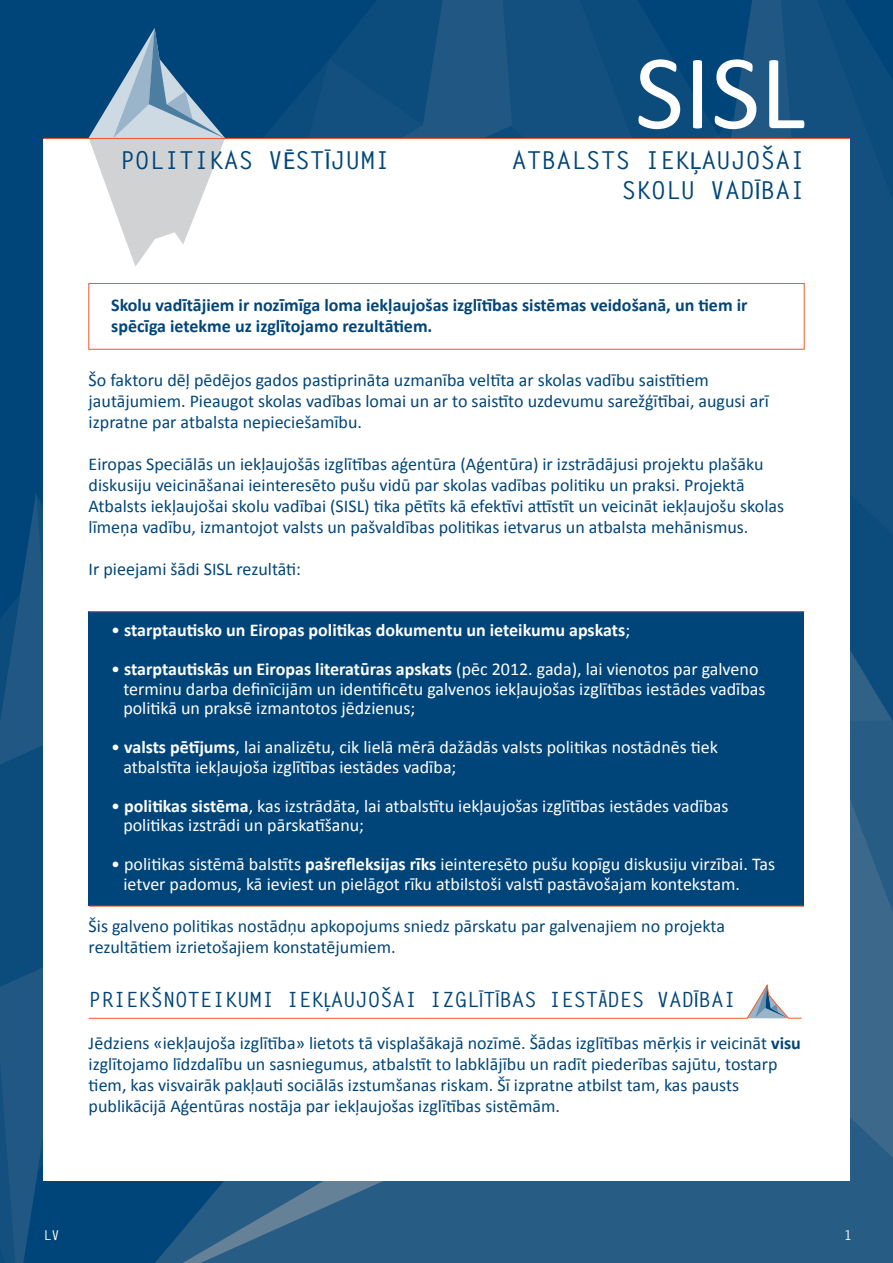
<style>
.page{position:relative;width:893px;height:1263px;background:#fff}
.page>*{position:absolute;margin:0;border:0;box-sizing:border-box;transform-origin:0 0}
.t1{font:107.25px "Calibri";color:#fff}
.t2{font:700 24.75px/30.2px "Letter Gothic Std";color:#004579;text-align:right}
.t3{font:700 21px "Letter Gothic Std";letter-spacing:-.01em;color:#004579}
.t4{font:18px/21px "Calibri";color:#004579}
.t5{font:18px/19.5px "Calibri";color:#fff}
.t6{font:700 18px/21px "Calibri";color:#004579}
.t7{font:700 18px "Calibri";color:#fff}
.t8{font:700 13.5px "Letter Gothic Std";color:#fff}
.s1{font-family:"Myriad Pro";font-weight:400}
.s2{font-weight:400}
.s3{font-weight:700}
.s4{font-family:"Myriad Pro";font-weight:400;font-stretch:condensed}
</style>
<div class="page">
<div style="left:0;top:0;width:125px;height:493px;background:#004579"></div>
<svg style="left:850px;top:723px;width:43px;height:295px;background:#316288"></svg>
<svg style="left:747px;top:1018px;width:146px;height:245px;background:#2d6087"></svg>
<div style="left:305px;top:1181px;width:442px;height:82px;background:#275c85"></div>
<svg style="left:816px;top:0;width:77px;height:460px;background:#0f4e7d"></svg>
<svg style="left:850px;top:460px;width:43px;height:263px;background:#124f7e"></svg>
<svg style="left:0;top:493px;width:304px;height:770px;background:#195481"></svg>
<svg style="left:692px;top:0;width:124px;height:138px;background:#104e7e"></svg>
<svg style="left:512px;top:0;width:180px;height:138px;background:#0e4d7d"></svg>
<div style="left:512px;top:125px;width:179px;height:13px;background:#13507f"></div>
<svg style="left:125px;top:0;width:387px;height:138px;background:#0b4b7c"></svg>
<svg style="left:292px;top:0;width:166px;height:138px;background:#0e4d7d"></svg>
<div style="left:44px;top:139px;width:806px;height:1041px;background:#fff"></div>
<div style="left:89px;top:612px;width:715px;height:294px;background:#004579"></div>
<hr style="left:89px;top:906px;width:715px;height:1px;background:#f15929">
<hr style="left:88px;top:611px;width:716px;height:1px;background:#f15929">
<hr style="left:89px;top:1018px;width:658px;height:1px;background:#f15929">
<div style="left:88px;top:283px;width:716px;height:67px;background:#fff;border:1px solid #f15929"></div>
<svg style="left:88px;top:28px;width:138px;height:239px"></svg>
<hr style="left:44px;top:138px;width:806px;height:1px;background:#f15929">
<svg style="left:746px;top:984px;width:56px;height:35px"></svg>
<h2 class="t2" style="left:120px;top:146px;width:271px">POLITIKAS V<span class="s1">˛</span>ST<span class="s1">°</span>JUMI</h2>
<h1 class="t1" style="left:635px;top:26px;width:172px">SISL</h1>
<h1 class="t2" style="left:512px;top:146px;width:295px">ATBALSTS IEK<span class="s1">˜</span>AUJOŠAI<br>SKOLU VAD<span class="s1">°</span>BAI</h1>
<p class="t6" style="left:111px;top:294px;width:638px">Skolu vadītājiem ir nozīmīga loma iekļaujošas izglītības sistēmas veidošanā, un tiem ir spēcīga ietekme uz izglītojamo rezultātiem.</p>
<p class="t4" style="left:89px;top:369px;width:682px">Šo faktoru dēļ pēdējos gados pastiprināta uzmanība veltīta ar skolas vadību saistītiem jautājumiem. Pieaugot skolas vadības lomai un ar to saistīto uzdevumu sarežģītībai, augusi arī izpratne par atbalsta nepieciešamību.</p>
<p class="t4" style="left:89px;top:453px;width:697px">Eiropas Speciālās un iekļaujošās izglītības aģentūra (Aģentūra) ir izstrādājusi projektu plašāku diskusiju veicināšanai ieinteresēto pušu vidū par skolas vadības politiku un praksi. Projektā Atbalsts iekļaujošai skolu vadībai (SISL) tika pētīts kā efektīvi attīstīt un veicināt iekļaujošu skolas līmeņa vadību, izmantojot valsts un pašvaldības politikas ietvarus un atbalsta mehānismus.</p>
<p class="t4" style="left:89px;top:558px;width:214px">Ir pieejami šādi SISL rezultāti:</p>
<p class="t7" style="left:111px;top:619px;width:520px"><span class="s2">•</span> starptautisko un Eiropas politikas dokumentu un ieteikumu apskats<span class="s2">;</span></p>
<p class="t5" style="left:123px;top:659px;width:644px;text-indent:-12px">• <span class="s3">starptautiskās un Eiropas literatūras apskats</span> (pēc 2012. gada), lai vienotos par galveno terminu darba definīcijām un identificētu galvenos iekļaujošas izglītības iestādes vadības politikā un praksē izmantotos jēdzienus;</p>
<p class="t5" style="left:123px;top:737px;width:596px;text-indent:-12px">• <span class="s3">valsts pētījums</span>, lai analizētu, cik lielā mērā dažādās valsts politikas nostādnēs tiek atbalstīta iekļaujoša izglītības iestādes vadība;</p>
<p class="t5" style="left:123px;top:795px;width:607px;text-indent:-12px">• <span class="s3">politikas sistēma</span>, kas izstrādāta, lai atbalstītu iekļaujošas izglītības iestādes vadības politikas izstrādi un pārskatīšanu;</p>
<p class="t5" style="left:123px;top:854px;width:653px;text-indent:-12px">• politikas sistēmā balstīts <span class="s3">pašrefleksijas rīks</span> ieinteresēto pušu kopīgu diskusiju virzībai. Tas ietver padomus, kā ieviest un pielāgot rīku atbilstoši valstī pastāvošajam kontekstam.</p>
<p class="t4" style="left:89px;top:915px;width:638px">Šis galveno politikas nostādņu apkopojums sniedz pārskatu par galvenajiem no projekta rezultātiem izrietošajiem konstatējumiem.</p>
<h2 class="t3" style="left:89px;top:986px;width:649px">PRIEKŠNOTEIKUMI IEK<span class="s4">˜</span>AUJOŠAI IZGL<span class="s4">°</span>T<span class="s4">°</span>BAS IEST<span class="s4">˛</span>DES VAD<span class="s1">°</span>BAI</h2>
<p class="t4" style="left:89px;top:1032px;width:714px">Jēdziens «iekļaujoša izglītība» lietots tā visplašākajā nozīmē. Šādas izglītības mērķis ir veicināt <span class="s3">visu </span>izglītojamo līdzdalību un sasniegumus, atbalstīt to labklājību un radīt piederības sajūtu, tostarp tiem, kas visvairāk pakļauti sociālās izstumšanas riskam. Šī izpratne atbilst tam, kas pausts publikācijā Aģentūras nostāja par iekļaujošas izglītības sistēmām.</p>
<p class="t8" style="left:44px;top:1226px;width:18px">LV</p>
<p class="t8" style="left:844px;top:1227px;width:10px">1</p>
</div>
